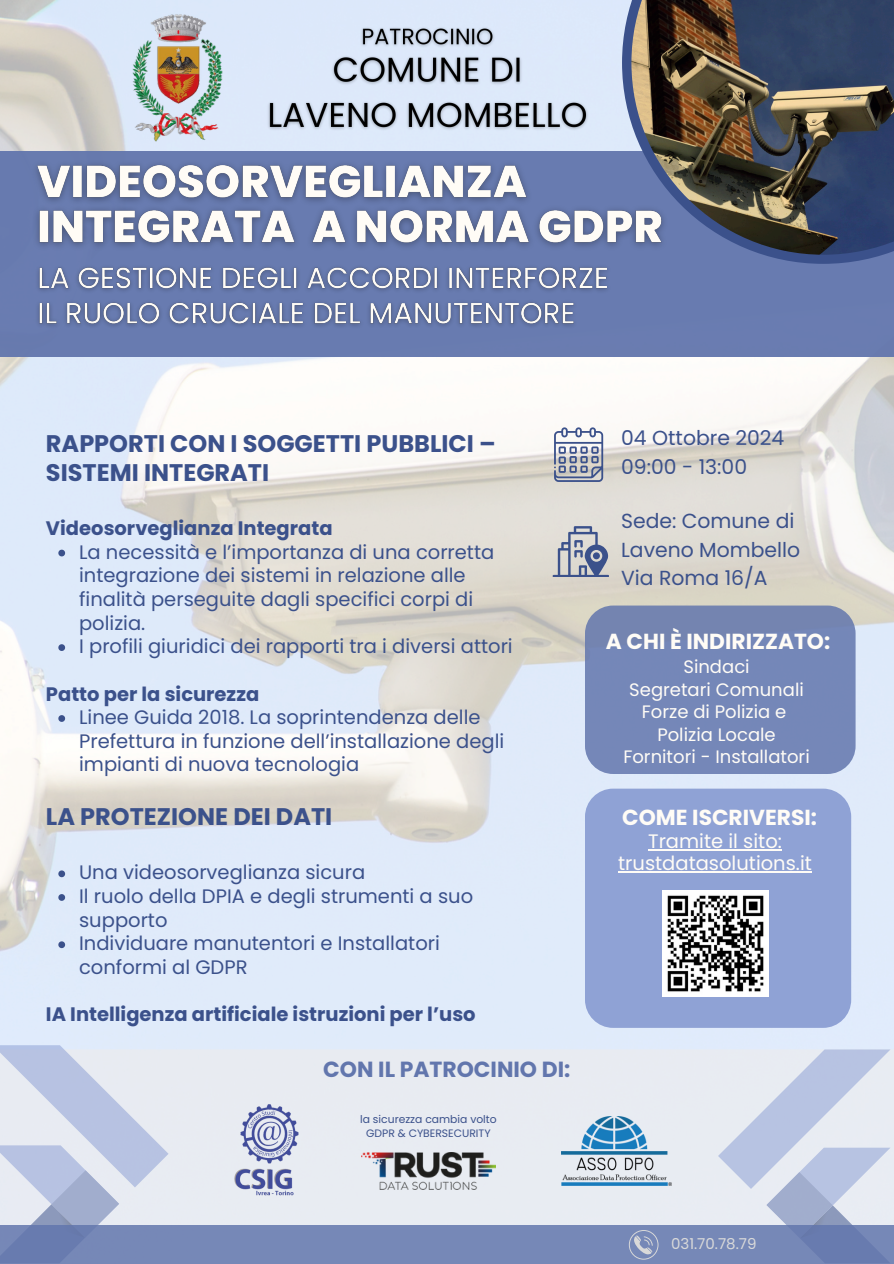
<style>
.page{position:relative;width:894px;height:1264px;background:#fff}
.page>*{position:absolute;margin:0;border:0;box-sizing:border-box;transform-origin:0 0}
.t1{font:700 24px/29.2px "Poppins";color:#3b518b}
.t2{font:700 21.9px "Poppins";color:#6276ad}
.t3{font:700 21.75px "Poppins";color:#fffcf6}
.t4{font:20.4px/28.2px "Poppins";color:#3b518b}
.t5{font:19.5px/23.7px "Poppins";color:#3b518b}
.t6{font:700 19.5px "Poppins";color:#3b518b}
.t7{font:19.5px/22.5px "Poppins";color:#fffcf6;text-align:center}
.t8{font:18px "Poppins";color:#fffcf6}
.t9{font:15px "Poppins";color:#d9d9d9}
.t10{font:10.8px "Poppins";color:#3b518b}
</style>
<div class="page">
<img style="left:0;top:0;width:893px;height:1049px">
<div style="left:0;top:151px;width:893px;height:206px;background:#6276ad"></div>
<svg style="left:622px;top:0;width:259px;height:264px"></svg>
<img style="left:631px;top:0;width:262px;height:255px">
<div style="left:584px;top:605px;width:271px;height:169px;background:#7587b8;border-radius:28px"></div>
<div style="left:168px;top:1049px;width:725px;height:176px;background:#e8ebf2"></div>
<svg style="left:552px;top:526px;width:56px;height:50px"></svg>
<svg style="left:554px;top:427px;width:49px;height:54px"></svg>
<svg style="left:0;top:1045px;width:168px;height:180px"></svg>
<svg style="left:717px;top:1049px;width:173px;height:176px"></svg>
<div style="left:0;top:1225px;width:893px;height:38px;background:linear-gradient(to right,#7486b6,#7487b6)"></div>
<div style="left:584px;top:788px;width:266px;height:239px;background:#8c9fd4;border-radius:28px"></div>
<svg style="left:628px;top:1229px;width:30px;height:30px"></svg>
<img style="left:361px;top:1151px;width:134px;height:38px">
<img style="left:561px;top:1116px;width:110px;height:68px">
<img style="left:223px;top:1103px;width:86px;height:95px">
<img style="left:662px;top:890px;width:105px;height:106px">
<img style="left:119px;top:4px;width:116px;height:145px">
<img style="left:26px;top:149px;width:646px;height:109px">
<svg style="left:58px;top:549px;width:7px;height:7px"></svg>
<svg style="left:58px;top:644px;width:7px;height:7px"></svg>
<svg style="left:58px;top:715px;width:7px;height:7px"></svg>
<svg style="left:58px;top:870px;width:7px;height:7px"></svg>
<svg style="left:58px;top:894px;width:7px;height:6px"></svg>
<svg style="left:58px;top:941px;width:7px;height:7px"></svg>
<hr style="left:648px;top:849px;width:133px;height:1px;background:#fffcf6">
<hr style="left:618px;top:871px;width:193px;height:1px;background:#fffcf6">
<img style="left:38px;top:267px;width:569px;height:59px">
<img style="left:264px;top:20px;width:329px;height:119px">
<p class="t1" style="left:46px;top:429px;width:451px">RAPPORTI CON I SOGGETTI PUBBLICI –<br>SISTEMI INTEGRATI</p>
<p class="t6" style="left:46px;top:514px;width:288px">Videosorveglianza Integrata</p>
<p class="t5" style="left:79px;top:540px;width:435px">La necessità e l’importanza di una corretta integrazione dei sistemi in relazione alle finalità perseguite dagli specifici corpi di polizia.<br>I profili giuridici dei rapporti tra i diversi attori</p>
<p class="t6" style="left:46px;top:680px;width:215px">Patto per la sicurezza</p>
<p class="t5" style="left:79px;top:705px;width:426px">Linee Guida 2018. La soprintendenza delle<br>Prefettura in funzione dell’installazione degli impianti di nuova tecnologia</p>
<p class="t1" style="left:46px;top:802px;width:288px">LA PROTEZIONE DEI DATI</p>
<p class="t5" style="left:79px;top:860px;width:395px">Una videosorveglianza sicura<br>Il ruolo della DPIA e degli strumenti a suo supporto<br>Individuare manutentori e Installatori conformi al GDPR</p>
<p class="t6" style="left:46px;top:1000px;width:431px">IA Intelligenza artificiale istruzioni per l’uso</p>
<h6 class="t2" style="left:323px;top:1054px;width:248px">CON IL PATROCINIO DI:</h6>
<p class="t10" style="left:360px;top:1111px;width:138px">la sicurezza cambia volto</p>
<p class="t10" style="left:366px;top:1126px;width:126px">GDPR &amp; CYBERSECURITY</p>
<p class="t4" style="left:621px;top:423px;width:165px">04 Ottobre 2024</p>
<h6 class="t4" style="left:621px;top:453px;width:127px">09:00 - 13:00</h6>
<p class="t4" style="left:621px;top:506px;width:175px">Sede: Comune di</p>
<p class="t4" style="left:621px;top:535px;width:180px">Laveno Mombello<br>Via Roma 16/A</p>
<p class="t3" style="left:605px;top:626px;width:226px">A CHI È INDIRIZZATO:</p>
<h4 class="t8" style="left:683px;top:654px;width:68px">Sindaci</h4>
<p class="t8" style="left:629px;top:677px;width:176px">Segretari Comunali</p>
<p class="t8" style="left:641px;top:699px;width:146px">Forze di Polizia e</p>
<p class="t8" style="left:657px;top:722px;width:120px">Polizia Locale</p>
<p class="t8" style="left:623px;top:744px;width:188px">Fornitori - Installatori</p>
<h4 class="t3" style="left:622px;top:802px;width:196px">COME ISCRIVERSI:</h4>
<h4 class="t7" style="left:618px;top:829px;width:195px">Tramite il sito: trustdatasolutions.it</h4>
<p class="t9" style="left:671px;top:1233px;width:87px">031.70.78.79</p>
</div>
